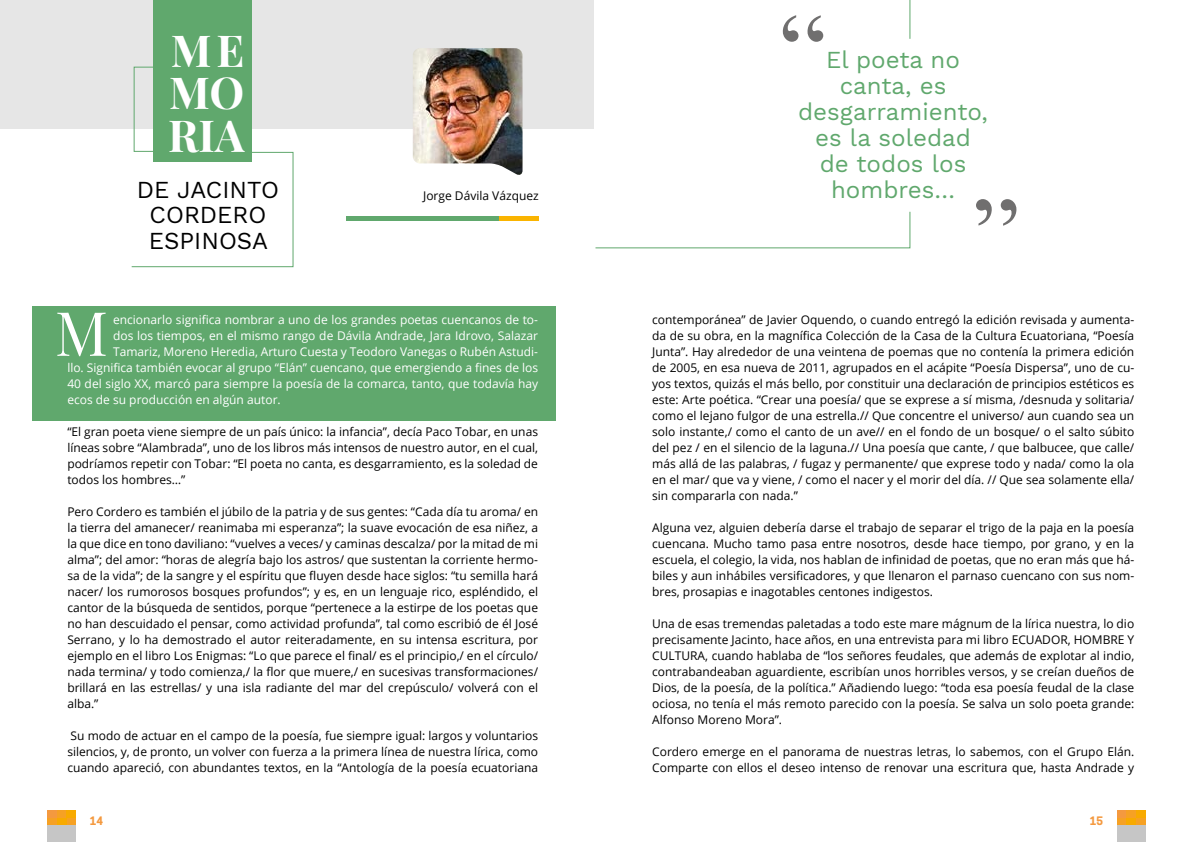
<style>
.page{position:relative;width:1191px;height:842px;background:#fff}
.page>*{position:absolute;margin:0;border:0;box-sizing:border-box;transform-origin:0 0}
.t1{font:61.2px "Playfair Display";color:#fff}
.t2{font:700 44px/42px "Playfair Display";color:#fff;text-align:justify}
.t3{font:24px/25.9px "Work Sans";color:#60a86d;text-align:center}
.t4{font:24px/25.9px "Work Sans";color:#000;text-align:center}
.t5{font:12px/16px "Open Sans";color:#000;text-align:justify}
.t6{font:12px "Open Sans";color:#fff}
.t7{font:700 11px "Cooper Hewitt";color:#f4993f}
</style>
<div class="page">
<div style="left:0;top:0;width:594px;height:128px;background:#e6e6e6"></div>
<div style="left:33px;top:307px;width:523px;height:114px;background:#60a86d"></div>
<svg style="left:131px;top:151px;width:163px;height:117px"></svg>
<svg style="left:595px;top:211px;width:316px;height:38px"></svg>
<hr style="left:909px;top:0;width:1px;height:39px;background:#60a86d">
<div style="left:134px;top:67px;width:93px;height:85px;border:1px solid #60a86d"></div>
<div style="left:153px;top:0;width:99px;height:162px;background:#60a86d"></div>
<img style="left:413px;top:48px;width:109px;height:127px">
<hr style="left:346px;top:216px;width:153px;height:4px;background:#60a86d">
<hr style="left:499px;top:216px;width:40px;height:4px;background:#fab400">
<svg style="left:783px;top:15px;width:40px;height:27px"></svg>
<svg style="left:976px;top:199px;width:40px;height:27px"></svg>
<div style="left:48px;top:810px;width:28px;height:8px;background:#f4993f"></div>
<div style="left:48px;top:818px;width:28px;height:8px;background:#f6a124"></div>
<div style="left:57px;top:810px;width:9px;height:8px;background:#f6a124"></div>
<div style="left:66px;top:810px;width:10px;height:8px;background:#f8aa00"></div>
<div style="left:57px;top:818px;width:9px;height:8px;background:#f8aa00"></div>
<div style="left:48px;top:825px;width:28px;height:17px;background:#c6c6c6"></div>
<div style="left:1117px;top:810px;width:28px;height:8px;background:#f4993f"></div>
<div style="left:1117px;top:818px;width:28px;height:8px;background:#f6a124"></div>
<div style="left:1126px;top:810px;width:10px;height:8px;background:#f6a124"></div>
<div style="left:1136px;top:810px;width:9px;height:8px;background:#f8aa00"></div>
<div style="left:1126px;top:818px;width:10px;height:8px;background:#f8aa00"></div>
<div style="left:1117px;top:825px;width:28px;height:17px;background:#c6c6c6"></div>
<h2 class="t2" style="left:168px;top:30px;width:78px">ME MO RIA</h2>
<h3 class="t4" style="left:137px;top:178px;width:143px">DE JACINTO<br>CORDERO<br>ESPINOSA</h3>
<p class="t5" style="left:423px;top:188px;width:117px">Jorge Dávila Vázquez</p>
<h1 class="t1" style="left:55px;top:295px;width:55px">M</h1>
<p class="t6" style="left:113px;top:312px;width:426px">encionarlo significa nombrar a uno de los grandes poetas cuencanos de to-</p>
<p class="t6" style="left:113px;top:328px;width:426px">dos los tiempos, en el mismo rango de Dávila Andrade, Jara Idrovo, Salazar</p>
<p class="t6" style="left:113px;top:344px;width:426px">Tamariz, Moreno Heredia, Arturo Cuesta y Teodoro Vanegas o Rubén Astudi-</p>
<p class="t6" style="left:67px;top:360px;width:472px">llo. Significa también evocar al grupo “Elán” cuencano, que emergiendo a fines de los</p>
<p class="t6" style="left:67px;top:376px;width:472px">40 del siglo XX, marcó para siempre la poesía de la comarca, tanto, que todavía hay</p>
<p class="t6" style="left:67px;top:392px;width:215px">ecos de su producción en algún autor.</p>
<p class="t5" style="left:67px;top:424px;width:472px">“El gran poeta viene siempre de un país único: la infancia”, decía Paco Tobar, en unas líneas sobre “Alambrada”, uno de los libros más intensos de nuestro autor, en el cual, podríamos repetir con Tobar: “El poeta no canta, es desgarramiento, es la soledad de todos los hombres…”</p>
<p class="t5" style="left:67px;top:504px;width:472px">Pero Cordero es también el júbilo de la patria y de sus gentes: “Cada día tu aroma/ en la tierra del amanecer/ reanimaba mi esperanza”; la suave evocación de esa niñez, a la que dice en tono daviliano: “vuelves a veces/ y caminas descalza/ por la mitad de mi alma”; del amor: “horas de alegría bajo los astros/ que sustentan la corriente hermo&shy;sa de la vida”; de la sangre y el espíritu que fluyen desde hace siglos: “tu semilla hará nacer/ los rumorosos bosques profundos”; y es, en un lenguaje rico, espléndido, el cantor de la búsqueda de sentidos, porque “pertenece a la estirpe de los poetas que no han descuidado el pensar, como actividad profunda”, tal como escribió de él José Serrano, y lo ha demostrado el autor reiteradamente, en su intensa escritura, por ejemplo en el libro Los Enigmas: “Lo que parece el final/ es el principio,/ en el círculo/ nada termina/ y todo comienza,/ la flor que muere,/ en sucesivas transformaciones/ brillará en las estrellas/ y una isla radiante del mar del crepúsculo/ volverá con el alba.”</p>
<p class="t5" style="left:67px;top:728px;width:472px">Su modo de actuar en el campo de la poesía, fue siempre igual: largos y voluntarios silencios, y, de pronto, un volver con fuerza a la primera línea de nuestra lírica, como cuando apareció, con abundantes textos, en la “Antología de la poesía ecuatoriana</p>
<h3 class="t3" style="left:798px;top:48px;width:191px">El poeta no canta, es desgarramiento, es la soledad de todos los hombres…</h3>
<p class="t5" style="left:652px;top:312px;width:483px">contemporánea” de Javier Oquendo, o cuando entregó la edición revisada y aumenta&shy;da de su obra, en la magnífica Colección de la Casa de la Cultura Ecuatoriana, “Poesía Junta”. Hay alrededor de una veintena de poemas que no contenía la primera edición de 2005, en esa nueva de 2011, agrupados en el acápite “Poesía Dispersa”, uno de cu&shy;yos textos, quizás el más bello, por constituir una declaración de principios estéticos es este: Arte poética. “Crear una poesía/ que se exprese a sí misma, /desnuda y solitaria/ como el lejano fulgor de una estrella.// Que concentre el universo/ aun cuando sea un solo instante,/ como el canto de un ave// en el fondo de un bosque/ o el salto súbito del pez / en el silencio de la laguna.// Una poesía que cante, / que balbucee, que calle/ más allá de las palabras, / fugaz y permanente/ que exprese todo y nada/ como la ola en el mar/ que va y viene, / como el nacer y el morir del día. // Que sea solamente ella/ sin compararla con nada.”</p>
<p class="t5" style="left:652px;top:520px;width:483px">Alguna vez, alguien debería darse el trabajo de separar el trigo de la paja en la poesía cuencana. Mucho tamo pasa entre nosotros, desde hace tiempo, por grano, y en la escuela, el colegio, la vida, nos hablan de infinidad de poetas, que no eran más que há&shy;biles y aun inhábiles versificadores, y que llenaron el parnaso cuencano con sus nom&shy;bres, prosapias e inagotables centones indigestos.</p>
<p class="t5" style="left:652px;top:616px;width:483px">Una de esas tremendas paletadas a todo este mare mágnum de la lírica nuestra, lo dio precisamente Jacinto, hace años, en una entrevista para mi libro ECUADOR, HOMBRE Y CULTURA, cuando hablaba de “los señores feudales, que además de explotar al indio, contrabandeaban aguardiente, escribían unos horribles versos, y se creían dueños de Dios, de la poesía, de la política.” Añadiendo luego: “toda esa poesía feudal de la clase ociosa, no tenía el más remoto parecido con la poesía. Se salva un solo poeta grande:<br>Alfonso Moreno Mora”.</p>
<p class="t5" style="left:652px;top:744px;width:483px">Cordero emerge en el panorama de nuestras letras, lo sabemos, con el Grupo Elán.<br>Comparte con ellos el deseo intenso de renovar una escritura que, hasta Andrade y</p>
<p class="t7" style="left:90px;top:815px;width:15px">14</p>
<p class="t7" style="left:1089px;top:815px;width:15px">15</p>
</div>
